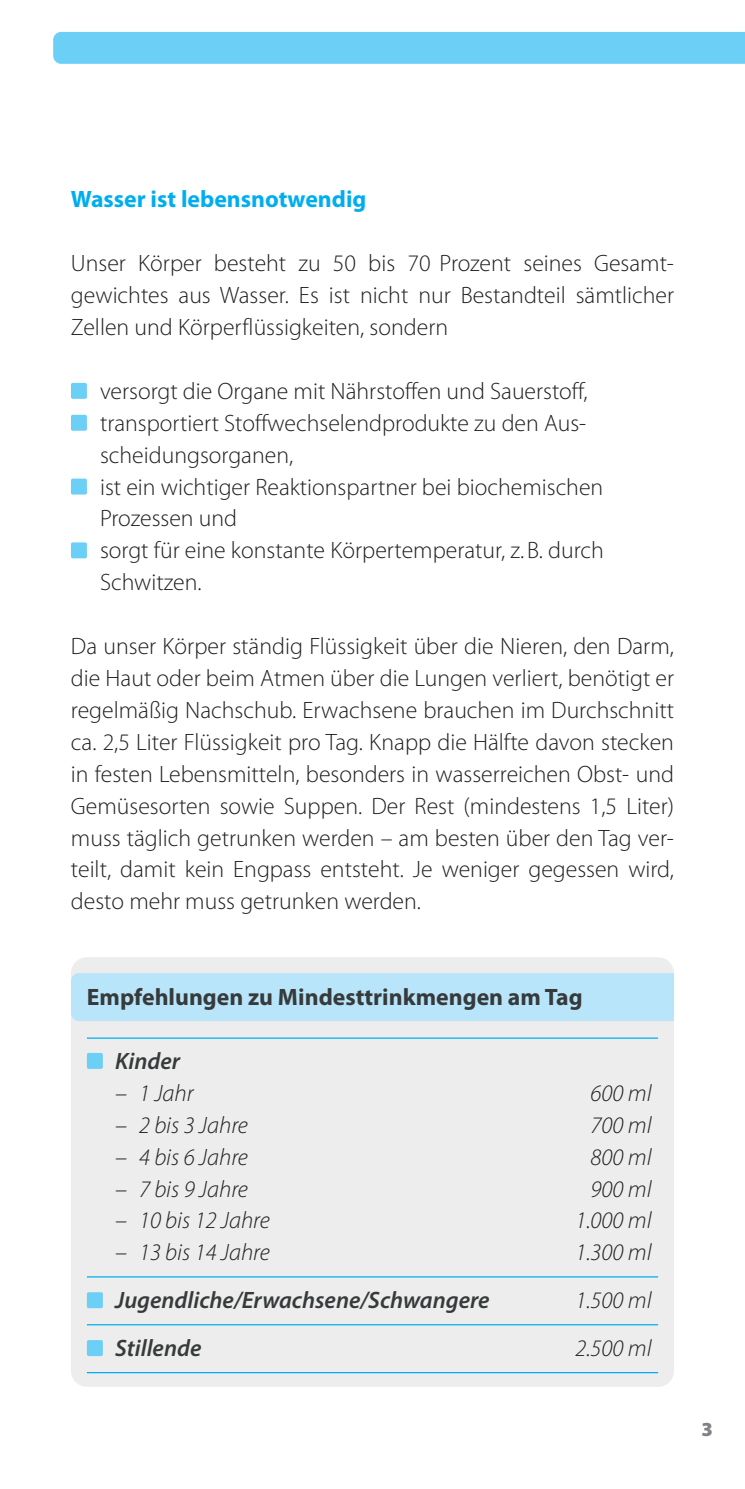
<style>
.page{position:relative;width:745px;height:1489px;background:#fff}
.page>*{position:absolute;margin:0;border:0;box-sizing:border-box;transform-origin:0 0}
.t1{font:300 23.75px/32px "Myriad Pro";color:#231f20;text-align:justify}
.t2{font:italic 300 23.75px "Myriad Pro";color:#231f20}
.t3{font:italic 600 23.75px "Myriad Pro";color:#363a3b}
.t4{font:700 23.75px "Myriad Pro";color:#363a3b}
.t5{font:700 23.75px "Myriad Pro";color:#00aeef}
.t6{font:900 20px "Myriad Pro";color:#808285}
</style>
<div class="page">
<div style="left:53px;top:32px;width:691px;height:32px;background:#6bcff6"></div>
<div style="left:71px;top:957px;width:602px;height:429px;background:#ecedec;border-radius:16px"></div>
<div style="left:71px;top:973px;width:602px;height:47px;background:#b9e5fa"></div>
<hr style="left:87px;top:1037px;width:570px;height:1px;background:#00aeef">
<hr style="left:87px;top:1276px;width:570px;height:1px;background:#00aeef">
<hr style="left:87px;top:1323px;width:570px;height:2px;background:#00aeef">
<hr style="left:87px;top:1371px;width:570px;height:2px;background:#00aeef">
<div style="left:71px;top:383px;width:16px;height:16px;background:#6bcff6;border-radius:2px"></div>
<div style="left:71px;top:415px;width:16px;height:16px;background:#6bcff6;border-radius:2px"></div>
<div style="left:71px;top:478px;width:16px;height:16px;background:#6bcff6;border-radius:2px"></div>
<div style="left:71px;top:542px;width:16px;height:16px;background:#6bcff6;border-radius:2px"></div>
<div style="left:87px;top:1052px;width:16px;height:16px;background:#6bcff6;border-radius:2px"></div>
<div style="left:87px;top:1292px;width:16px;height:15px;background:#6bcff6;border-radius:2px"></div>
<div style="left:87px;top:1339px;width:16px;height:16px;background:#6bcff6;border-radius:2px"></div>
<p class="t5" style="left:71px;top:186px;width:297px">Wasser ist lebensnotwendig</p>
<p class="t1" style="left:71px;top:248px;width:604px">Unser Körper besteht zu 50 bis 70 Prozent seines Gesamt&shy;gewichtes aus Wasser. Es ist nicht nur Bestandteil sämtlicher Zellen und Körperflüssigkeiten, sondern</p>
<p class="t1" style="left:100px;top:375px;width:505px;text-align:left">versorgt die Organe mit Nährstoffen und Sauerstoff, transportiert Stoffwechselendprodukte zu den Aus&shy;scheidungsorganen,<br>ist ein wichtiger Reaktionspartner bei biochemischen Prozessen und<br>sorgt für eine konstante Körpertemperatur, z.B. durch Schwitzen.</p>
<p class="t1" style="left:71px;top:630px;width:604px">Da unser Körper ständig Flüssigkeit über die Nieren, den Darm, die Haut oder beim Atmen über die Lungen verliert, benötigt er regelmäßig Nachschub. Erwachsene brauchen im Durchschnitt ca. 2,5 Liter Flüssigkeit pro Tag. Knapp die Hälfte davon stecken in festen Lebensmitteln, besonders in wasserreichen Obst- und Gemüsesorten sowie Suppen. Der Rest (mindestens 1,5 Liter) muss täglich getrunken werden – am besten über den Tag ver&shy;teilt, damit kein Engpass entsteht. Je weniger gegessen wird, desto mehr muss getrunken werden.</p>
<p class="t4" style="left:87px;top:983px;width:497px">Empfehlungen zu Mindesttrinkmengen am Tag</p>
<p class="t3" style="left:115px;top:1045px;width:66px">Kinder</p>
<p class="t2" style="left:115px;top:1080px;width:80px">– 1 Jahr</p>
<p class="t2" style="left:590px;top:1080px;width:62px">600 ml</p>
<p class="t2" style="left:115px;top:1112px;width:134px">– 2 bis 3 Jahre</p>
<p class="t2" style="left:590px;top:1112px;width:62px">700 ml</p>
<p class="t2" style="left:115px;top:1144px;width:134px">– 4 bis 6 Jahre</p>
<p class="t2" style="left:590px;top:1144px;width:62px">800 ml</p>
<p class="t2" style="left:115px;top:1175px;width:134px">– 7 bis 9 Jahre</p>
<p class="t2" style="left:590px;top:1175px;width:62px">900 ml</p>
<p class="t2" style="left:115px;top:1207px;width:156px">– 10 bis 12 Jahre</p>
<p class="t2" style="left:575px;top:1207px;width:78px">1.000 ml</p>
<p class="t2" style="left:115px;top:1239px;width:156px">– 13 bis 14 Jahre</p>
<p class="t2" style="left:575px;top:1239px;width:78px">1.300 ml</p>
<p class="t3" style="left:115px;top:1284px;width:375px">Jugendliche/Erwachsene/Schwangere</p>
<p class="t2" style="left:575px;top:1287px;width:78px">1.500 ml</p>
<p class="t3" style="left:115px;top:1332px;width:88px">Stillende</p>
<p class="t2" style="left:575px;top:1335px;width:78px">2.500 ml</p>
<p class="t6" style="left:701px;top:1417px;width:13px">3</p>
</div>
